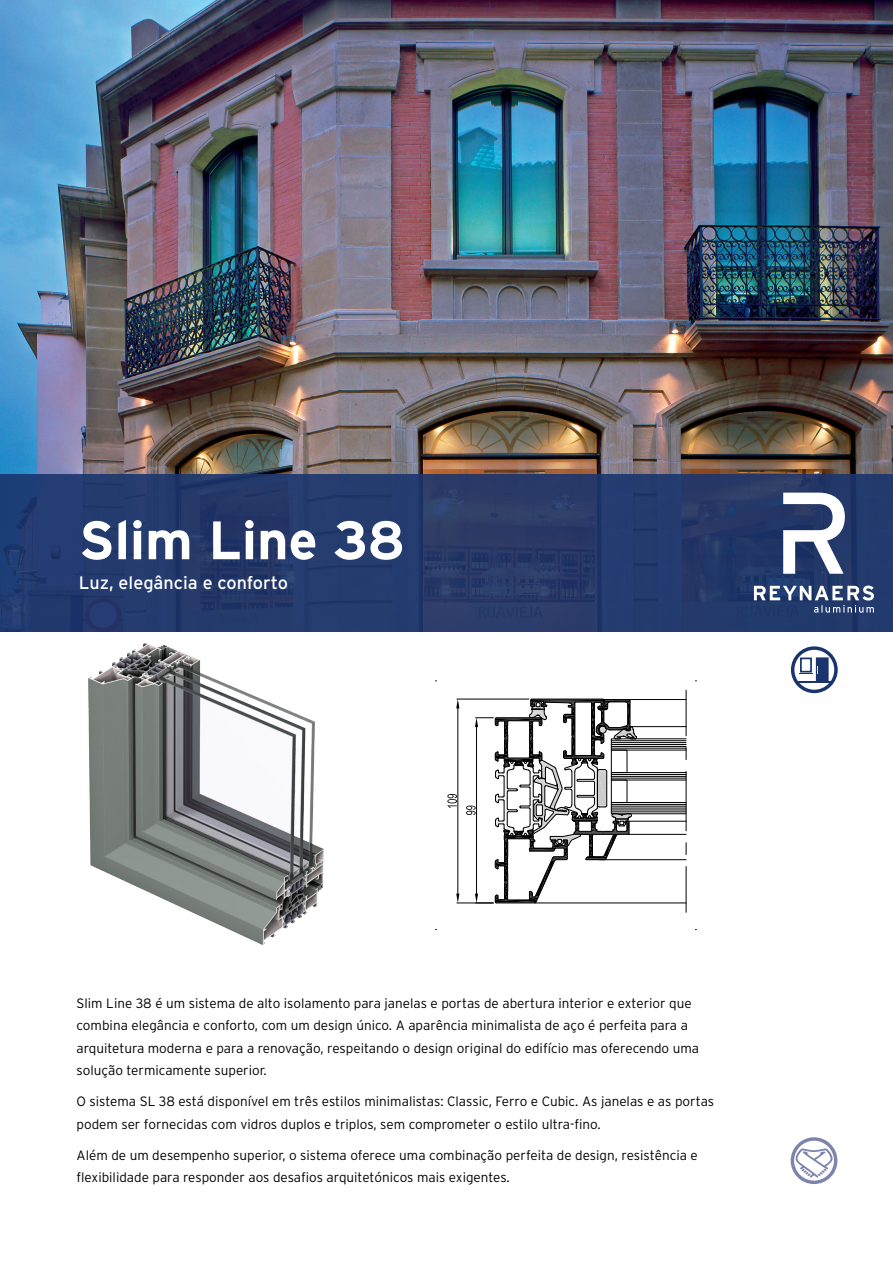
<style>
.page{position:relative;width:893px;height:1263px;background:#fff}
.page>*{position:absolute;margin:0;border:0;box-sizing:border-box;transform-origin:0 0}
.t1{font:700 54px "Interstate Rey";color:#fff}
.t2{font:18px "Interstate Rey";color:#fff}
.t3{font:300 13.5px/22.5px "Interstate Rey";color:#000}
</style>
<div class="page">
<img style="left:0;top:0;width:893px;height:474px">
<div style="left:0;top:474px;width:893px;height:158px;background:#253b6c"></div>
<svg style="left:783px;top:493px;width:62px;height:81px"></svg>
<svg style="left:754px;top:585px;width:120px;height:28px"></svg>
<hr style="left:686px;top:690px;width:1px;height:46px;background:#000">
<hr style="left:686px;top:866px;width:1px;height:46px;background:#000">
<hr style="left:457px;top:699px;width:72px;height:1px;background:#000">
<hr style="left:457px;top:903px;width:36px;height:1px;background:#000">
<hr style="left:458px;top:708px;width:1px;height:185px;background:#000">
<svg style="left:456px;top:699px;width:3px;height:9px"></svg>
<svg style="left:456px;top:893px;width:3px;height:10px"></svg>
<svg style="left:447px;top:794px;width:10px;height:14px"></svg>
<svg style="left:466px;top:699px;width:221px;height:205px"></svg>
<img style="left:88px;top:643px;width:236px;height:302px">
<svg style="left:791px;top:646px;width:47px;height:47px"></svg>
<hr style="left:797px;top:681px;width:35px;height:2px;background:#1a356e">
<svg style="left:791px;top:1137px;width:46px;height:47px"></svg>
<p class="t1" style="left:79px;top:507px;width:328px">Slim Line 38</p>
<p class="t2" style="left:79px;top:572px;width:211px">Luz, elegância e conforto</p>
<p class="t3" style="left:77px;top:991px;width:624px">Slim Line 38 é um sistema de alto isolamento para janelas e portas de abertura interior e exterior que combina elegância e conforto, com um design único. A aparência minimalista de aço é perfeita para a arquitetura moderna e para a renovação, respeitando o design original do edifício mas oferecendo uma solução termicamente superior.</p>
<p class="t3" style="left:77px;top:1090px;width:639px">O sistema SL 38 está disponível em três estilos minimalistas: Classic, Ferro e Cubic. As janelas e as portas podem ser fornecidas com vidros duplos e triplos, sem comprometer o estilo ultra-fino.</p>
<p class="t3" style="left:77px;top:1143px;width:623px">Além de um desempenho superior, o sistema oferece uma combinação perfeita de design, resistência e flexibilidade para responder aos desafios arquitetónicos mais exigentes.</p>
</div>
